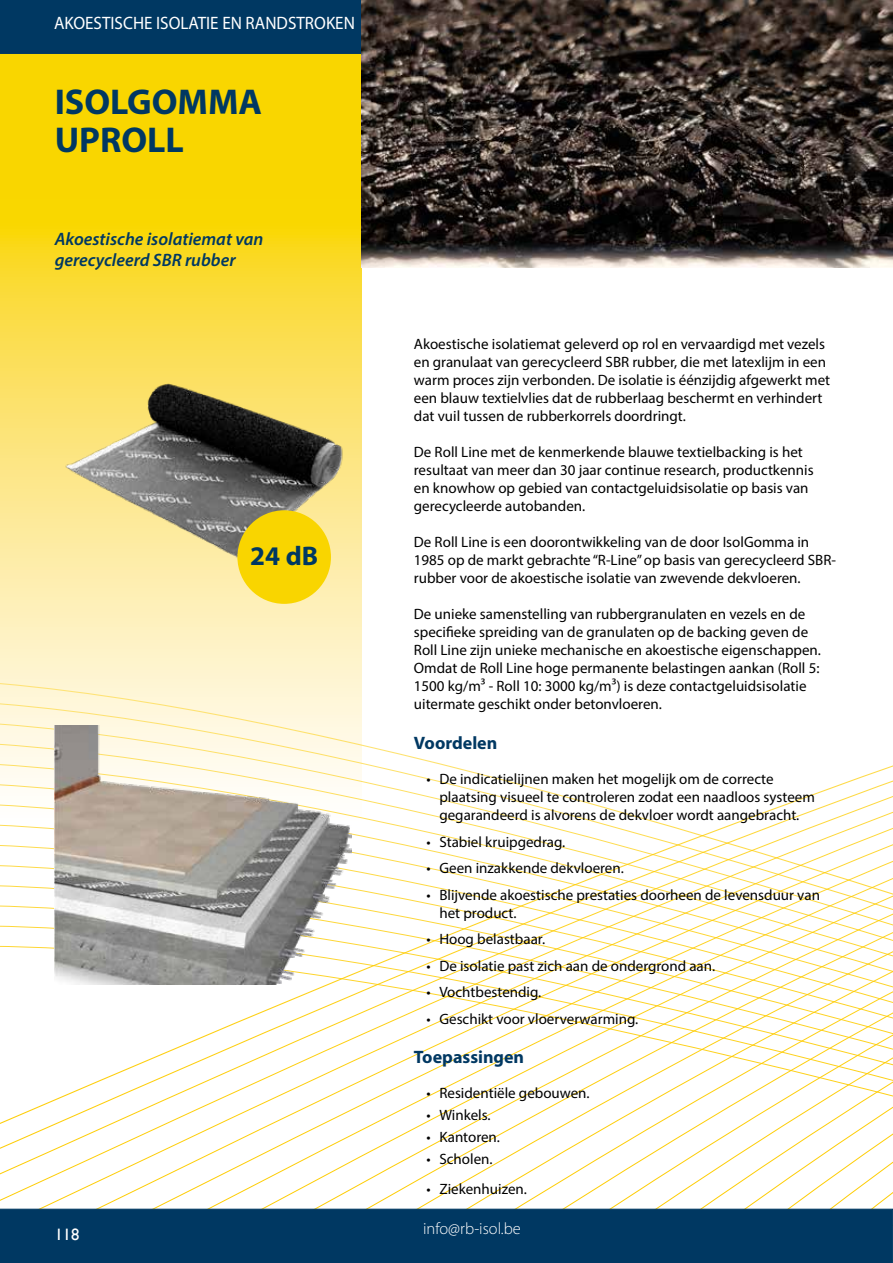
<style>
.page{position:relative;width:893px;height:1263px;background:#fff}
.page>*{position:absolute;margin:0;border:0;box-sizing:border-box;transform-origin:0 0}
.t1{font:700 36px/37.5px "Myriad Pro";color:#003862}
.t2{font:700 27px "Myriad Pro";color:#003862}
.t3{font:italic 600 18px/21.6px "Myriad Pro";color:#003862}
.t4{font:18px "Myriad Pro";color:#fff;scale:.95 1}
.t5{font:700 18px "Myriad Pro";color:#003862}
.t6{font:300 16.5px "Myriad Pro";color:#fff}
.t7{font:16.5px "Gill Sans";color:#fff}
.t8{font:15px/18px "Myriad Pro";color:#000}
</style>
<div class="page">
<svg style="left:0;top:53px;width:362px;height:474px;background:#f9d921"></svg>
<svg style="left:0;top:527px;width:362px;height:151px;background:#fdf0bd"></svg>
<div style="left:0;top:678px;width:362px;height:21px;background:#fef6d5"></div>
<div style="left:0;top:699px;width:362px;height:21px;background:#fff7db"></div>
<svg style="left:0;top:720px;width:362px;height:20px;background:#fdf5db"></svg>
<svg style="left:0;top:843px;width:893px;height:21px"></svg>
<svg style="left:0;top:864px;width:893px;height:21px"></svg>
<svg style="left:0;top:885px;width:893px;height:20px"></svg>
<svg style="left:0;top:905px;width:893px;height:20px"></svg>
<svg style="left:0;top:925px;width:893px;height:21px"></svg>
<svg style="left:0;top:946px;width:893px;height:263px"></svg>
<div style="left:0;top:0;width:361px;height:54px;background:#003862"></div>
<div style="left:0;top:1209px;width:893px;height:54px;background:#003862"></div>
<img style="left:54px;top:370px;width:298px;height:198px">
<img style="left:54px;top:726px;width:298px;height:258px">
<div style="left:237px;top:510px;width:94px;height:94px;background:#f9d500;border-radius:50%"></div>
<img style="left:362px;top:0;width:531px;height:268px">
<p class="t4" style="left:54px;top:12px;width:318px">AKOESTISCHE ISOLATIE EN RANDSTROKEN</p>
<h1 class="t1" style="left:55px;top:82px;width:209px">ISOLGOMMA<br>UPROLL</h1>
<p class="t3" style="left:55px;top:227px;width:210px">Akoestische isolatiemat van gerecycleerd SBR rubber</p>
<h2 class="t2" style="left:250px;top:538px;width:69px">24 dB</h2>
<p class="t7" style="left:55px;top:1225px;width:26px">118</p>
<p class="t8" style="left:414px;top:335px;width:418px">Akoestische isolatiemat geleverd op rol en vervaardigd met vezels en granulaat van gerecycleerd SBR rubber, die met latexlijm in een warm proces zijn verbonden. De isolatie is éénzijdig afgewerkt met een blauw textielvlies dat de rubberlaag beschermt en verhindert dat vuil tussen de rubberkorrels doordringt.</p>
<p class="t8" style="left:414px;top:443px;width:401px">De Roll Line met de kenmerkende blauwe textielbacking is het resultaat van meer dan 30 jaar continue research, productkennis en knowhow op gebied van contactgeluidsisolatie op basis van gerecycleerde autobanden.</p>
<p class="t8" style="left:414px;top:533px;width:424px">De Roll Line is een doorontwikkeling van de door IsolGomma in<br>1985 op de markt gebrachte “R-Line” op basis van gerecycleerd SBR&shy;rubber voor de akoestische isolatie van zwevende dekvloeren.</p>
<p class="t8" style="left:414px;top:605px;width:409px">De unieke samenstelling van rubbergranulaten en vezels en de specifieke spreiding van de granulaten op de backing geven de Roll Line zijn unieke mechanische en akoestische eigenschappen.<br>Omdat de Roll Line hoge permanente belastingen aankan (Roll 5:<br>1500 kg/m³ - Roll 10: 3000 kg/m³) is deze contactgeluidsisolatie uitermate geschikt onder betonvloeren.</p>
<p class="t5" style="left:414px;top:731px;width:85px">Voordelen</p>
<p class="t8" style="left:439px;top:770px;width:377px;text-indent:-13px">• De indicatielijnen maken het mogelijk om de correcte plaatsing visueel te controleren zodat een naadloos systeem gegarandeerd is alvorens de dekvloer wordt aangebracht.</p>
<p class="t8" style="left:427px;top:832px;width:140px">• Stabiel kruipgedrag.</p>
<p class="t8" style="left:427px;top:859px;width:199px">• Geen inzakkende dekvloeren.</p>
<p class="t8" style="left:439px;top:885px;width:382px;text-indent:-13px">• Blijvende akoestische prestaties doorheen de levensduur van het product.</p>
<p class="t8" style="left:427px;top:930px;width:120px">• Hoog belastbaar.</p>
<p class="t8" style="left:427px;top:956px;width:290px">• De isolatie past zich aan de ondergrond aan.</p>
<p class="t8" style="left:427px;top:983px;width:116px">• Vochtbestendig.</p>
<p class="t8" style="left:427px;top:1009px;width:213px">• Geschikt voor vloerverwarming.</p>
<p class="t5" style="left:414px;top:1045px;width:112px">Toepassingen</p>
<p class="t8" style="left:427px;top:1084px;width:165px">• Residentiële gebouwen.</p>
<p class="t8" style="left:427px;top:1106px;width:66px">• Winkels.</p>
<p class="t8" style="left:427px;top:1128px;width:75px">• Kantoren.</p>
<p class="t8" style="left:427px;top:1150px;width:67px">• Scholen.</p>
<p class="t8" style="left:427px;top:1180px;width:102px">• Ziekenhuizen.</p>
<p class="t6" style="left:423px;top:1218px;width:99px">info@rb-isol.be</p>
</div>
